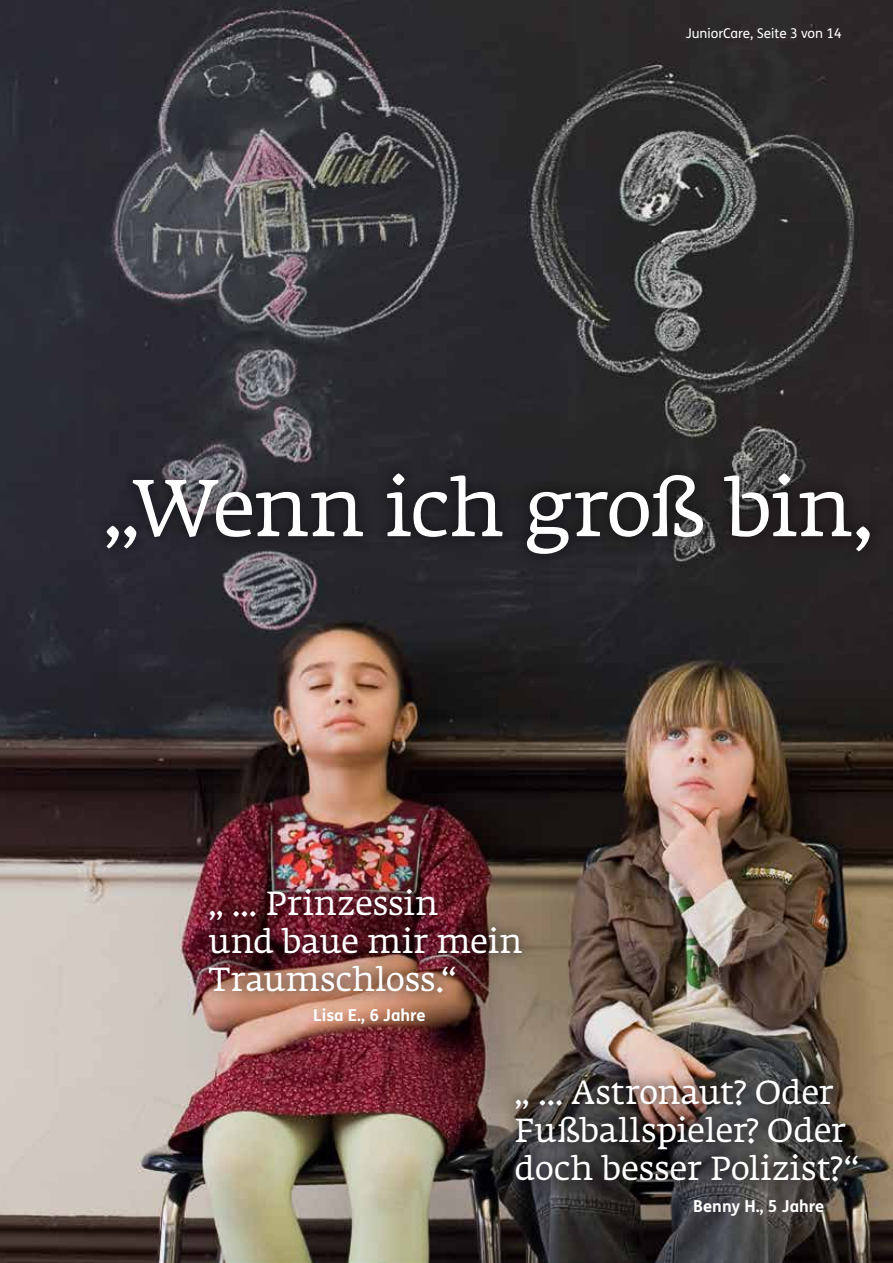
<style>
.page{position:relative;width:893px;height:1263px;background:#fff}
.page>*{position:absolute;margin:0;border:0;box-sizing:border-box;transform-origin:0 0}
.t1{font:79.5px "Fedra Serif A Pro";letter-spacing:-.02em;color:#fff}
.t2{font:33px/38.2px "Fedra Serif A Pro";color:#fff}
.t3{font:700 16.5px "FS Me";color:#fff}
.t4{font:13.5px "FS Me";color:#fff}
</style>
<div class="page">
<img style="left:0;top:0;width:893px;height:1263px">
<div style="left:92px;top:459px;width:801px;height:110px;background:#000;opacity:.45"></div>
<div style="left:194px;top:874px;width:343px;height:133px;background:#000;opacity:.45"></div>
<div style="left:501px;top:1063px;width:372px;height:133px;background:#000;opacity:.45"></div>
<p class="t4" style="left:686px;top:24px;width:158px">JuniorCare, Seite 3 von 14</p>
<h1 class="t1" style="left:103px;top:462px;width:771px">„Wenn ich groß bin,</h1>
<p class="t2" style="left:208px;top:884px;width:315px">„ ... Prinzessin<br>und baue mir mein<br>Traumschloss.“</p>
<p class="t3" style="left:313px;top:1003px;width:114px">Lisa E., 6 Jahre</p>
<p class="t2" style="left:514px;top:1073px;width:346px">„ ... Astronaut? Oder<br>Fußballspieler? Oder doch besser Polizist?“</p>
<p class="t3" style="left:693px;top:1194px;width:133px">Benny H., 5 Jahre</p>
</div>
